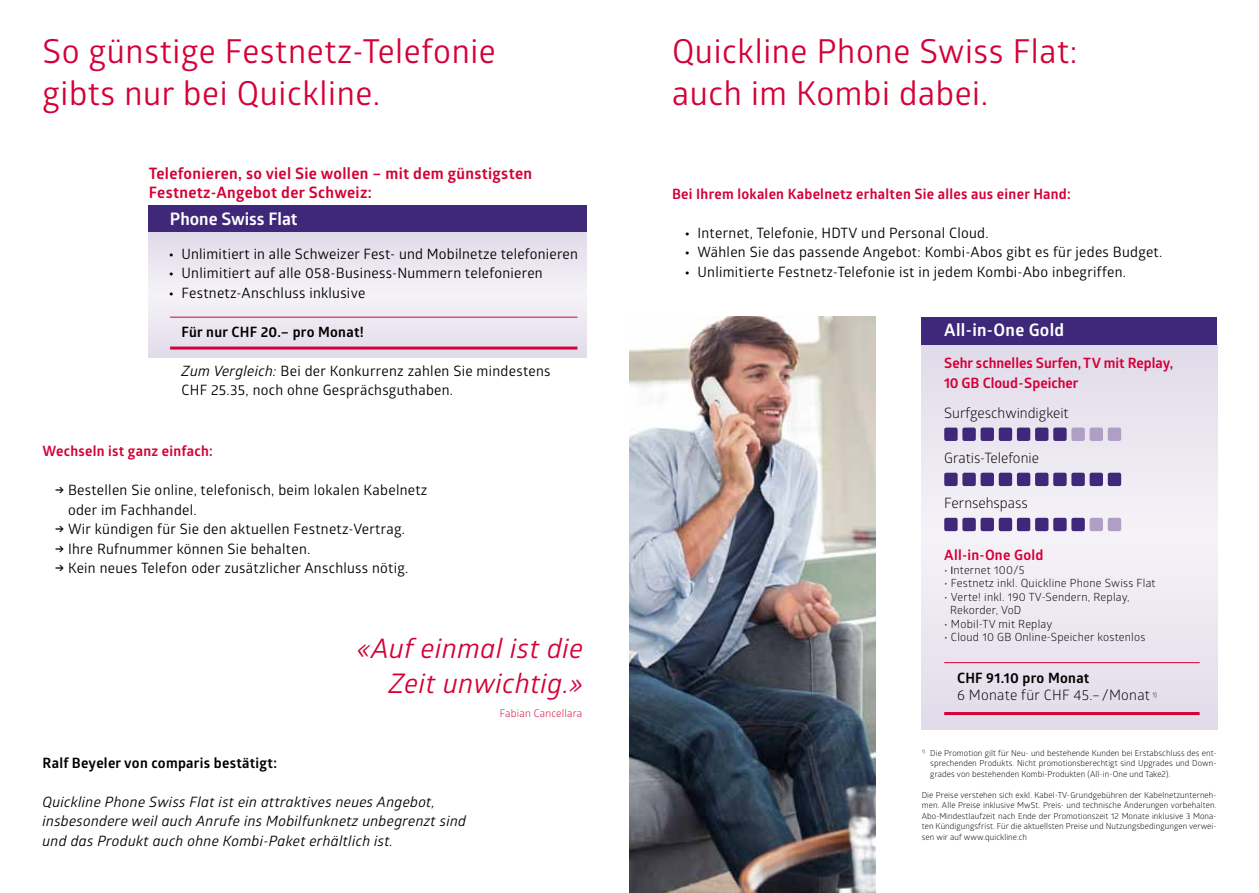
<style>
.page{position:relative;width:1259px;height:893px;background:#fff}
.page>*{position:absolute;margin:0;border:0;box-sizing:border-box;transform-origin:0 0}
.t1{font:33px/42px "Glober";letter-spacing:.02em;color:#d40037}
.t2{font:italic 27px/34.5px "Glober";letter-spacing:.02em;color:#d40037;text-align:right}
.t3{font:700 17.25px "Glober";letter-spacing:.02em;color:#fff}
.t4{font:700 17.25px "Glober";color:#fff}
.t5{font:700 15.75px/19.5px "Glober";letter-spacing:.02em;color:#d40037}
.t6{font:14.25px/19.5px "Glober";letter-spacing:.02em;color:#000}
.t7{font:italic 14.25px/19.5px "Glober";letter-spacing:.02em;color:#000}
.t8{font:700 14.25px "Glober";letter-spacing:.02em;color:#d40037}
.t9{font:700 14.25px "Glober";letter-spacing:.02em;color:#000}
.t10{font:700 14.25px/19.5px "Glober";color:#d40037}
.t11{font:14.25px "Glober";color:#000}
.t12{font:14.25px/17.1px "Glober";letter-spacing:.02em;color:#000}
.t13{font:11.25px/13.5px "Glober";letter-spacing:.02em;color:#000}
.t14{font:10.5px "Glober";letter-spacing:.02em;color:#d40037}
.t15{font:8.25px/10.5px "Glober";letter-spacing:.01em;color:#000;text-align:justify}
.s1{font-weight:700}
.s2{font-style:italic}
.s3{font-style:inherit}
.s4{font-family:"Eurostile"}
</style>
<div class="page">
<div style="left:149px;top:205px;width:438px;height:28px;background:#3f287a"></div>
<div style="left:149px;top:233px;width:438px;height:124px;background:#ebe7f1"></div>
<img style="left:629px;top:317px;width:246px;height:576px">
<div style="left:922px;top:344px;width:295px;height:385px;background:#ebe7f0"></div>
<hr style="left:944px;top:662px;width:255px;height:1px;background:#d40037">
<hr style="left:170px;top:317px;width:407px;height:1px;background:#d40037">
<hr style="left:944px;top:712px;width:255px;height:3px;background:#d40037">
<hr style="left:170px;top:347px;width:407px;height:3px;background:#d40037">
<div style="left:944px;top:428px;width:13px;height:13px;background:#3f287a;border-radius:2px"></div>
<div style="left:1107px;top:428px;width:14px;height:13px;background:#af9fc4;border-radius:2px"></div>
<div style="left:962px;top:428px;width:13px;height:13px;background:#3f287a;border-radius:2px"></div>
<div style="left:980px;top:428px;width:14px;height:13px;background:#3f287a;border-radius:2px"></div>
<div style="left:998px;top:428px;width:14px;height:13px;background:#3f287a;border-radius:2px"></div>
<div style="left:1017px;top:428px;width:13px;height:13px;background:#3f287a;border-radius:2px"></div>
<div style="left:1053px;top:428px;width:13px;height:13px;background:#3f287a;border-radius:2px"></div>
<div style="left:1071px;top:428px;width:13px;height:13px;background:#af9fc4;border-radius:2px"></div>
<div style="left:1035px;top:428px;width:13px;height:13px;background:#3f287a;border-radius:2px"></div>
<div style="left:1089px;top:428px;width:14px;height:13px;background:#af9fc4;border-radius:2px"></div>
<div style="left:944px;top:473px;width:13px;height:13px;background:#3f287a;border-radius:2px"></div>
<div style="left:1107px;top:473px;width:14px;height:13px;background:#3f287a;border-radius:2px"></div>
<div style="left:962px;top:473px;width:13px;height:13px;background:#3f287a;border-radius:2px"></div>
<div style="left:980px;top:473px;width:14px;height:13px;background:#3f287a;border-radius:2px"></div>
<div style="left:998px;top:473px;width:14px;height:13px;background:#3f287a;border-radius:2px"></div>
<div style="left:1017px;top:473px;width:13px;height:13px;background:#3f287a;border-radius:2px"></div>
<div style="left:1053px;top:473px;width:13px;height:13px;background:#3f287a;border-radius:2px"></div>
<div style="left:1071px;top:473px;width:13px;height:13px;background:#3f287a;border-radius:2px"></div>
<div style="left:1035px;top:473px;width:13px;height:13px;background:#3f287a;border-radius:2px"></div>
<div style="left:1089px;top:473px;width:14px;height:13px;background:#3f287a;border-radius:2px"></div>
<div style="left:944px;top:518px;width:13px;height:13px;background:#3f287a;border-radius:2px"></div>
<div style="left:1107px;top:518px;width:14px;height:13px;background:#af9fc4;border-radius:2px"></div>
<div style="left:962px;top:518px;width:13px;height:13px;background:#3f287a;border-radius:2px"></div>
<div style="left:980px;top:518px;width:14px;height:13px;background:#3f287a;border-radius:2px"></div>
<div style="left:998px;top:518px;width:14px;height:13px;background:#3f287a;border-radius:2px"></div>
<div style="left:1017px;top:518px;width:13px;height:13px;background:#3f287a;border-radius:2px"></div>
<div style="left:1053px;top:518px;width:13px;height:13px;background:#3f287a;border-radius:2px"></div>
<div style="left:1071px;top:518px;width:13px;height:13px;background:#3f287a;border-radius:2px"></div>
<div style="left:1035px;top:518px;width:13px;height:13px;background:#3f287a;border-radius:2px"></div>
<div style="left:1089px;top:518px;width:14px;height:13px;background:#af9fc4;border-radius:2px"></div>
<div style="left:922px;top:317px;width:295px;height:27px;background:#3f287a"></div>
<h1 class="t1" style="left:43px;top:29px;width:455px">So günstige Festnetz-Telefonie gibts nur bei Quickline.</h1>
<p class="t5" style="left:149px;top:163px;width:385px">Telefonieren, so viel Sie wollen – mit dem günstigsten<br>Festnetz-Angebot der Schweiz:</p>
<p class="t4" style="left:170px;top:207px;width:129px">Phone Swiss Flat</p>
<p class="t6" style="left:169px;top:243px;width:410px"><span class="s1">•</span> Unlimitiert in alle Schweizer Fest- und Mobilnetze telefonieren</p>
<p class="t6" style="left:169px;top:263px;width:375px"><span class="s1">•</span> Unlimitiert auf alle 058-Business-Nummern telefonieren</p>
<p class="t6" style="left:169px;top:282px;width:198px"><span class="s1">•</span> Festnetz-Anschluss inklusive</p>
<p class="t9" style="left:182px;top:322px;width:184px">Für nur CHF 20.– pro Monat!</p>
<p class="t6" style="left:182px;top:360px;width:370px"><span class="s2">Zum Vergleich:</span> Bei der Konkurrenz zahlen Sie mindestens<br>CHF 25.35, noch ohne Gesprächsguthaben.</p>
<p class="t8" style="left:43px;top:441px;width:172px">Wechseln ist ganz einfach:</p>
<p class="t6" style="left:68px;top:480px;width:361px;text-indent:-13px"><span class="s1">→</span> Bestellen Sie online, telefonisch, beim lokalen Kabelnetz oder im Fachhandel.</p>
<p class="t6" style="left:55px;top:519px;width:351px"><span class="s1">→</span> Wir kündigen für Sie den aktuellen Festnetz-Vertrag.</p>
<p class="t6" style="left:55px;top:538px;width:257px"><span class="s1">→</span> Ihre Rufnummer können Sie behalten.</p>
<p class="t6" style="left:55px;top:558px;width:355px"><span class="s1">→</span> Kein neues Telefon oder zusätzlicher Anschluss nötig.</p>
<h2 class="t2" style="left:357px;top:630px;width:228px">«Auf einmal ist die<br>Zeit unwichtig.»</h2>
<p class="t14" style="left:500px;top:706px;width:84px">Fabian Cancellara</p>
<p class="t9" style="left:43px;top:753px;width:236px">Ralf Beyeler von comparis bestätigt:</p>
<p class="t7" style="left:43px;top:791px;width:425px">Quickline Phone Swiss Flat ist ein attraktives neues Angebot, insbesondere weil auch Anrufe ins Mobilfunknetz unbegrenzt sind und das Produkt auch ohne Kombi-Paket erhältlich ist.</p>
<h1 class="t1" style="left:672px;top:29px;width:407px">Quickline Phone Swiss Flat: auch im Kombi dabei.</h1>
<p class="t8" style="left:672px;top:184px;width:400px">Bei Ihrem lokalen Kabelnetz erhalten Sie alles aus einer Hand:</p>
<p class="t6" style="left:685px;top:223px;width:305px"><span class="s1">•</span> Internet, Telefonie, HDTV und Personal Cloud.</p>
<p class="t6" style="left:685px;top:242px;width:479px"><span class="s1">•</span> Wählen Sie das passende Angebot: Kombi-Abos gibt es für jedes Budget.</p>
<p class="t6" style="left:685px;top:262px;width:443px"><span class="s1">•</span> Unlimitierte Festnetz-Telefonie ist in jedem Kombi-Abo inbegriffen.</p>
<p class="t3" style="left:944px;top:318px;width:122px">All-in-One Gold</p>
<p class="t10" style="left:944px;top:353px;width:231px">Sehr schnelles Surfen, TV mit Replay,<br>10 GB Cloud-Speicher</p>
<p class="t11" style="left:944px;top:403px;width:126px">Surfgeschwindigkeit</p>
<p class="t11" style="left:944px;top:448px;width:96px">Gratis-Telefonie</p>
<p class="t11" style="left:944px;top:493px;width:85px">Fernsehspass</p>
<p class="t8" style="left:944px;top:545px;width:101px">All-in-One Gold</p>
<p class="t13" style="left:944px;top:563px;width:82px"><span class="s3">•</span> <span class="s4">I</span>nternet 100/5</p>
<p class="t13" style="left:944px;top:576px;width:213px"><span class="s3">•</span> Festnetz inkl. Quickline Phone Swiss Flat</p>
<p class="t13" style="left:950px;top:590px;width:181px;text-indent:-6px"><span class="s3">•</span> Verte! inkl. 190 TV-Sendern, Replay,<br>Rekorder, VoD</p>
<p class="t13" style="left:944px;top:617px;width:110px"><span class="s3">•</span> Mobil-TV mit Replay</p>
<p class="t13" style="left:944px;top:630px;width:203px"><span class="s3">•</span> Cloud 10 GB Online-Speicher kostenlos</p>
<p class="t12" style="left:957px;top:669px;width:202px"><span class="s1">CHF 91.10 pro Monat<br></span>6 Monate für CHF 45.– /Monat <sup>1)</sup></p>
<p class="t15" style="left:930px;top:747px;width:288px;text-indent:-9px"><sup>1)</sup> Die Promotion gilt für Neu- und bestehende Kunden bei Erstabschluss des ent&shy;sprechenden Produkts. Nicht promotionsberechtigt sind Upgrades und Down&shy;grades von bestehenden Kombi-Produkten (All-in-One und Take2).</p>
<p class="t15" style="left:922px;top:789px;width:296px">Die Preise verstehen sich exkl. Kabel-TV-Grundgebühren der Kabelnetzunterneh&shy;men. Alle Preise inklusive MwSt. Preis- und technische Änderungen vorbehalten.<br>Abo-Mindestlaufzeit nach Ende der Promotionszeit 12 Monate inklusive 3 Mona&shy;ten Kündigungsfrist. Für die aktuellsten Preise und Nutzungsbedingungen verwei&shy;sen wir auf www.quickline.ch</p>
</div>
